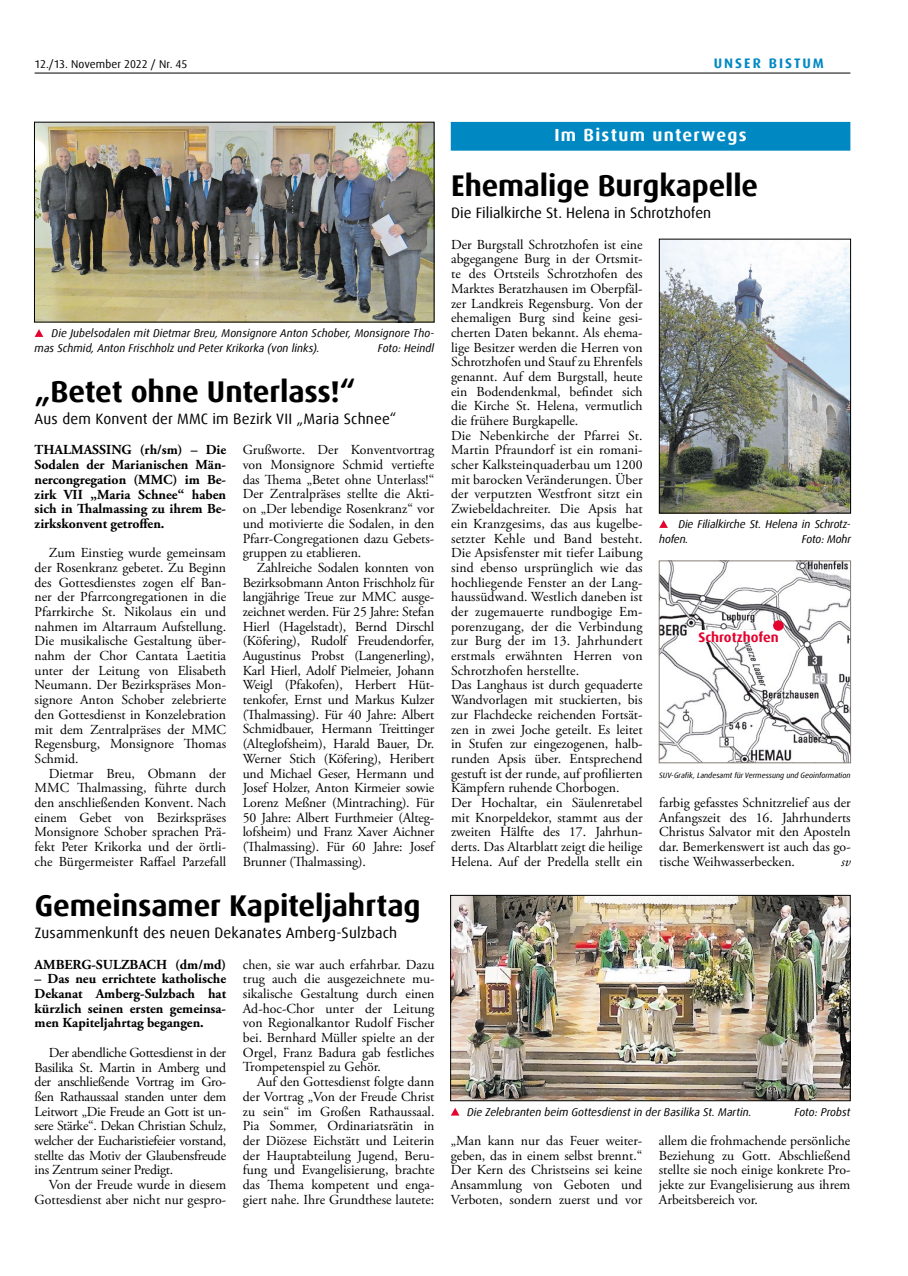
<style>
.page{position:relative;width:908px;height:1276px;background:#fff}
.page>*{position:absolute;margin:0;border:0;box-sizing:border-box;transform-origin:0 0}
.t1{font:700 30px "Dax Offc Pro";letter-spacing:-.005em;color:#000}
.t2{font:700 17.5px "Dax Offc Pro";letter-spacing:.075em;color:#fff}
.t3{font:15px "Dax Offc Pro";letter-spacing:.01em;color:#000}
.t4{font:13.75px/14.6px "Adobe Garamond Pro";color:#000;text-align:justify}
.t5{font:700 13.75px/14.6px "Adobe Garamond Pro";color:#000;text-align:justify}
.t6{font:700 13.75px "Dax Offc Pro";color:#e4032e}
.t7{font:700 13.75px "Dax Offc Pro";letter-spacing:.15em;color:#0088c3}
.t8{font:italic 13.75px "Adobe Garamond Pro";color:#000}
.t9{font:italic 11.25px/14.8px "Dax Offc Pro";color:#000}
.t10{font:11.25px "Dax Offc Pro";color:#000}
.t11{font:italic 11.25px "Dax Offc Pro";letter-spacing:-.02em;color:#000}
.t12{font:italic 7.75px "Dax Offc Pro";letter-spacing:-.005em;color:#000}
</style>
<div class="page">
<hr style="left:35px;top:73px;width:815px;height:1px;background:#000">
<div style="left:450px;top:122px;width:400px;height:29px;background:#0088c3"></div>
<img style="left:661px;top:241px;width:187px;height:270px">
<div style="left:659px;top:239px;width:191px;height:274px;border:1px solid #000"></div>
<svg style="left:659px;top:520px;width:8px;height:8px"></svg>
<img style="left:660px;top:563px;width:188px;height:198px">
<div style="left:658px;top:561px;width:192px;height:202px;border:1px solid #867d76"></div>
<div style="left:698px;top:631px;width:81px;height:11px;background:#fff"></div>
<svg style="left:772px;top:620px;width:11px;height:11px"></svg>
<img style="left:36px;top:124px;width:396px;height:196px">
<svg style="left:35px;top:329px;width:8px;height:8px"></svg>
<img style="left:452px;top:897px;width:396px;height:202px">
<div style="left:450px;top:895px;width:400px;height:206px;border:1px solid #000"></div>
<svg style="left:451px;top:1108px;width:8px;height:7px"></svg>
<p class="t10" style="left:35px;top:56px;width:154px">12./13. November 2022 / Nr. 45</p>
<p class="t7" style="left:713px;top:54px;width:112px">UNSER BISTUM</p>
<p class="t2" style="left:554px;top:124px;width:194px">Im Bistum unterwegs</p>
<p class="t9" style="left:35px;top:326px;width:401px;text-indent:17px">Die Jubelsodalen mit Dietmar Breu, Monsignore Anton Schober, Monsignore Tho&shy;mas Schmid, Anton Frischholz und Peter Krikorka (von links).</p>
<p class="t9" style="left:377px;top:340px;width:58px">Foto: Heindl</p>
<h1 class="t1" style="left:35px;top:372px;width:322px">„Betet ohne Unterlass!“</h1>
<p class="t3" style="left:35px;top:409px;width:363px">Aus dem Konvent der MMC im Bezirk VII „Maria Schnee“</p>
<p class="t5" style="left:35px;top:443px;width:193px">THALMASSING (rh/sm) – Die Sodalen der Marianischen Män&shy;nercongregation (MMC) im Be&shy;zirk VII „Maria Schnee“ haben sich in Thalmassing zu ihrem Be&shy;zirkskonvent getroffen.</p>
<p class="t4" style="left:35px;top:546px;width:193px;text-indent:14px">Zum Einstieg wurde gemeinsam der Rosenkranz gebetet. Zu Beginn des Gottesdienstes zogen elf Ban&shy;ner der Pfarrcongregationen in die Pfarrkirche St. Nikolaus ein und nahmen im Altarraum Aufstellung.<br>Die musikalische Gestaltung über&shy;nahm der Chor Cantata Laetitia unter der Leitung von Elisabeth Neumann. Der Bezirkspräses Mon&shy;signore Anton Schober zelebrierte den Gottesdienst in Konzelebration mit dem Zentralpräses der MMC Regensburg, Monsignore Thomas Schmid.</p>
<p class="t4" style="left:35px;top:766px;width:193px;text-indent:14px">Dietmar Breu, Obmann der MMC Thalmassing, führte durch den anschließenden Konvent. Nach einem Gebet von Bezirkspräses Monsignore Schober sprachen Prä&shy;fekt Peter Krikorka und der örtli&shy;che Bürgermeister Raffael Parzefall</p>
<p class="t4" style="left:242px;top:443px;width:193px">Grußworte. Der Konventvortrag von Monsignore Schmid vertiefte das Thema „Betet ohne Unterlass!“ Der Zentralpräses stellte die Akti&shy;on „Der lebendige Rosenkranz“ vor und motivierte die Sodalen, in den Pfarr-Congregationen dazu Gebets&shy;gruppen zu etablieren.</p>
<p class="t4" style="left:242px;top:561px;width:193px;text-indent:14px">Zahlreiche Sodalen konnten von Bezirksobmann Anton Frischholz für langjährige Treue zur MMC ausge&shy;zeichnet werden. Für 25 Jahre: Stefan Hierl (Hagelstadt), Bernd Dirschl (Köfering), Rudolf Freudendorfer, Augustinus Probst (Langenerling), Karl Hierl, Adolf Pielmeier, Johann Weigl (Pfakofen), Herbert Hüt&shy;tenkofer, Ernst und Markus Kulzer (Thalmassing). Für 40 Jahre: Albert Schmidbauer, Hermann Treittinger (Alteglofsheim), Harald Bauer, Dr.<br>Werner Stich (Köfering), Heribert und Michael Geser, Hermann und Josef Holzer, Anton Kirmeier sowie Lorenz Meßner (Mintraching). Für 50 Jahre: Albert Furthmeier (Alteg&shy;lofsheim) und Franz Xaver Aichner (Thalmassing). Für 60 Jahre: Josef Brunner (Thalmassing).</p>
<h1 class="t1" style="left:35px;top:886px;width:387px">Gemeinsamer Kapiteljahrtag</h1>
<p class="t3" style="left:35px;top:923px;width:364px">Zusammenkunft des neuen Dekanates Amberg-Sulzbach</p>
<p class="t5" style="left:35px;top:957px;width:193px">AMBERG-SULZBACH (dm/md)</p>
<p class="t5" style="left:35px;top:972px;width:193px">– Das neu errichtete katholische Dekanat Amberg-Sulzbach hat kürzlich seinen ersten gemeinsa&shy;men Kapiteljahrtag begangen.</p>
<p class="t4" style="left:35px;top:1045px;width:193px;text-indent:14px">Der abendliche Gottesdienst in der Basilika St. Martin in Amberg und der anschließende Vortrag im Gro&shy;ßen Rathaussaal standen unter dem Leitwort „Die Freude an Gott ist un&shy;sere Stärke“. Dekan Christian Schulz, welcher der Eucharistiefeier vorstand, stellte das Motiv der Glaubensfreude ins Zentrum seiner Predigt.</p>
<p class="t4" style="left:35px;top:1177px;width:193px;text-align:right">Von der Freude wurde in diesem<br>Gottesdienst aber nicht nur gespro-</p>
<p class="t4" style="left:243px;top:957px;width:193px">chen, sie war auch erfahrbar. Dazu trug auch die ausgezeichnete mu&shy;sikalische Gestaltung durch einen Ad-hoc-Chor unter der Leitung von Regionalkantor Rudolf Fischer bei. Bernhard Müller spielte an der Orgel, Franz Badura gab festliches Trompetenspiel zu Gehör.</p>
<p class="t4" style="left:243px;top:1075px;width:193px;text-indent:14px">Auf den Gottesdienst folgte dann der Vortrag „Von der Freude Christ zu sein“ im Großen Rathaussaal.<br>Pia Sommer, Ordinariatsrätin in der Diözese Eichstätt und Leiterin der Hauptabteilung Jugend, Beru&shy;fung und Evangelisierung, brachte das Thema kompetent und enga&shy;giert nahe. Ihre Grundthese lautete:</p>
<h1 class="t1" style="left:451px;top:166px;width:308px">Ehemalige Burgkapelle</h1>
<p class="t3" style="left:451px;top:203px;width:261px">Die Filialkirche St. Helena in Schrotzhofen</p>
<p class="t4" style="left:451px;top:237px;width:193px;text-align:left">Der Burgstall Schrotzhofen ist eine abgegangene Burg in der Ortsmit&shy;te des Ortsteils Schrotzhofen des Marktes Beratzhausen im Oberpfäl&shy;zer Landkreis Regensburg. Von der ehemaligen Burg sind keine gesi&shy;cherten Daten bekannt. Als ehema&shy;lige Besitzer werden die Herren von Schrotzhofen und Stauf zu Ehrenfels genannt. Auf dem Burgstall, heute ein Bodendenkmal, befindet sich die Kirche St. Helena, vermutlich die frühere Burgkapelle.<br>Die Nebenkirche der Pfarrei St.<br>Martin Pfraundorf ist ein romani&shy;scher Kalksteinquaderbau um 1200 mit barocken Veränderungen. Über der verputzten Westfront sitzt ein Zwiebeldachreiter. Die Apsis hat ein Kranzgesims, das aus kugelbe&shy;setzter Kehle und Band besteht.<br>Die Apsisfenster mit tiefer Laibung sind ebenso ursprünglich wie das hochliegende Fenster an der Lang&shy;haussüdwand. Westlich daneben ist der zugemauerte rundbogige Em&shy;porenzugang, der die Verbindung zur Burg der im 13. Jahrhundert erstmals erwähnten Herren von Schrotzhofen herstellte.<br>Das Langhaus ist durch gequaderte Wandvorlagen mit stuckierten, bis zur Flachdecke reichenden Fortsät&shy;zen in zwei Joche geteilt. Es leitet in Stufen zur eingezogenen, halb&shy;runden Apsis über. Entsprechend gestuft ist der runde, auf profilierten Kämpfern ruhende Chorbogen.<br>Der Hochaltar, ein Säulenretabel mit Knorpeldekor, stammt aus der zweiten Hälfte des 17. Jahrhun&shy;derts. Das Altarblatt zeigt die heilige Helena. Auf der Predella stellt ein</p>
<p class="t9" style="left:659px;top:517px;width:193px;text-indent:19px">Die Filialkirche St. Helena in Schrotz&shy;hofen.</p>
<p class="t11" style="left:801px;top:531px;width:51px">Foto: Mohr</p>
<p class="t6" style="left:698px;top:628px;width:82px">Schrotzhofen</p>
<p class="t12" style="left:659px;top:770px;width:193px">SUV-Grafik, Landesamt für Vermessung und Geoinformation</p>
<p class="t4" style="left:659px;top:796px;width:193px">farbig gefasstes Schnitzrelief aus der Anfangszeit des 16. Jahrhunderts Christus Salvator mit den Aposteln dar. Bemerkenswert ist auch das go&shy;tische Weihwasserbecken.</p>
<p class="t8" style="left:840px;top:853px;width:11px">sv</p>
<p class="t9" style="left:467px;top:1104px;width:286px">Die Zelebranten beim Gottesdienst in der Basilika St. Martin.</p>
<p class="t9" style="left:794px;top:1104px;width:57px">Foto: Probst</p>
<p class="t4" style="left:450px;top:1133px;width:193px">„Man kann nur das Feuer weiter&shy;geben, das in einem selbst brennt.“ Der Kern des Christseins sei keine Ansammlung von Geboten und Verboten, sondern zuerst und vor</p>
<p class="t4" style="left:658px;top:1133px;width:193px">allem die frohmachende persönliche Beziehung zu Gott. Abschließend stellte sie noch einige konkrete Pro&shy;jekte zur Evangelisierung aus ihrem Arbeitsbereich vor.</p>
</div>
